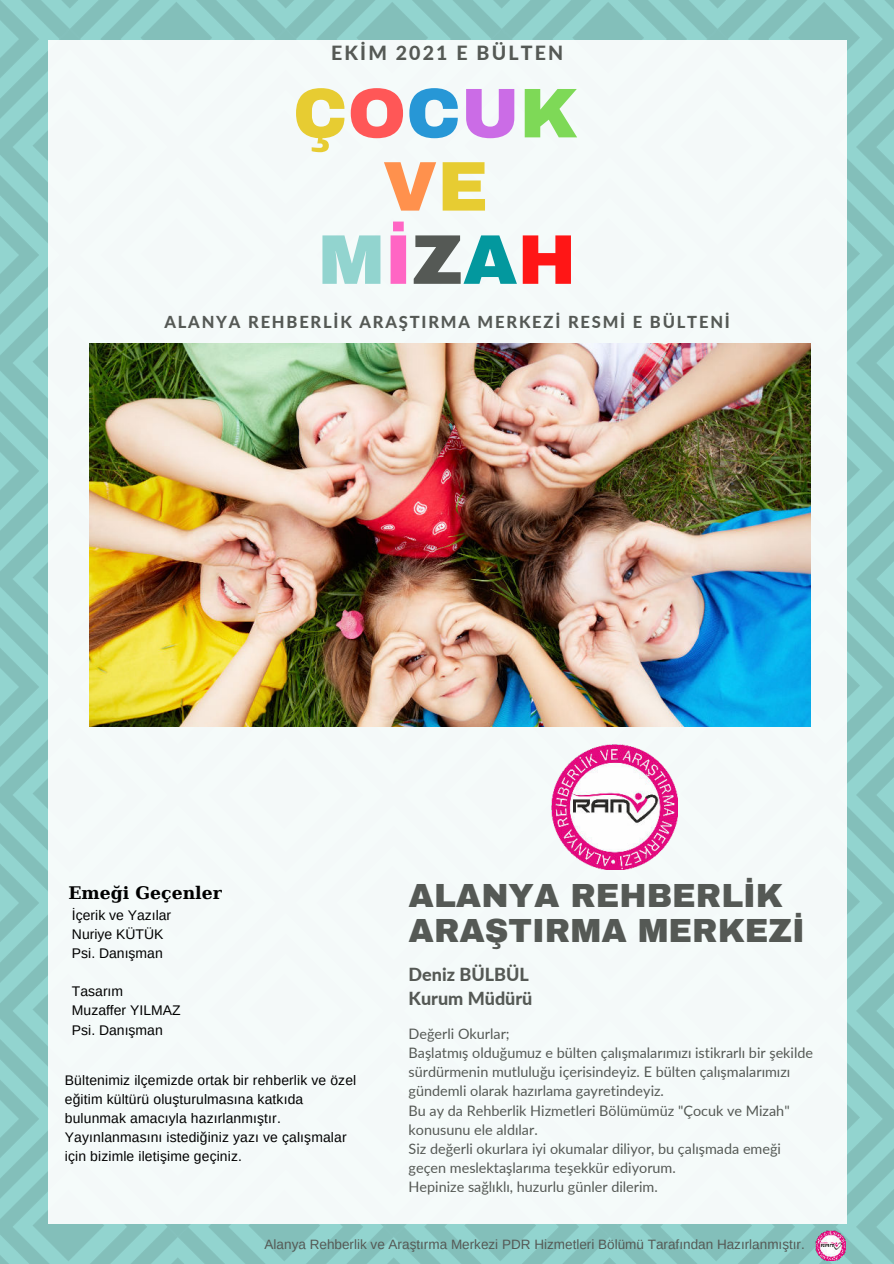
<style>
.page{position:relative;width:894px;height:1264px;background:#fff}
.page>*{position:absolute;margin:0;border:0;box-sizing:border-box;transform-origin:0 0}
.t1{font:900 70.35px/73.2px "Archivo";color:#e7cc32;text-align:center}
.t2{font:900 32.7px/35px "Archivo";color:#555955}
.t3{font:800 19.5px "Lato";letter-spacing:.11em;color:#555955}
.t4{font:800 18px/23.7px "Lato";color:#555955}
.t5{font:700 17.25px "DejaVu Serif";color:#000}
.t6{font:800 16.5px "Lato";letter-spacing:.11em;color:#555955}
.t7{font:14.4px/19.2px "Lato";color:#555955}
.t8{font:13.95px/19.2px "Arimo";letter-spacing:.01em;color:#000}
.t9{font:13.5px "Arimo";color:#555955}
.s1{color:#ff5757}
.s2{color:#2797d6}
.s3{color:#cb6ce6}
.s4{color:#7ed957}
.s5{color:#ff914d}
.s6{color:#92d4cf}
.s7{color:#ff66c4}
.s8{color:#555955}
.s9{color:#03989e}
.s10{color:#ff1616}
</style>
<div class="page">
<img style="left:0;top:0;width:893px;height:1263px">
<div style="left:48px;top:40px;width:798px;height:1183px;background:#f4f9f9"></div>
<img style="left:89px;top:343px;width:721px;height:383px">
<img style="left:551px;top:744px;width:125px;height:125px">
<img style="left:815px;top:1230px;width:30px;height:30px">
<h3 class="t3" style="left:331px;top:39px;width:233px">EKİM 2021 E BÜLTEN</h3>
<h1 class="t1" style="left:293px;top:76px;width:287px">Ç<span class="s1">O</span><span class="s2">C</span><span class="s3">U</span><span class="s4">K<br></span><span class="s5">V</span>E<br><span class="s6">M</span><span class="s7">İ</span><span class="s8">Z</span><span class="s9">A</span><span class="s10">H</span></h1>
<p class="t6" style="left:164px;top:309px;width:567px">ALANYA REHBERLİK ARAŞTIRMA MERKEZİ RESMİ E BÜLTENİ</p>
<p class="t5" style="left:68px;top:879px;width:155px">Emeği Geçenler</p>
<p class="t8" style="left:72px;top:905px;width:101px">İçerik ve Yazılar<br>Nuriye KÜTÜK<br>Psi. Danışman</p>
<p class="t8" style="left:72px;top:981px;width:110px">Tasarım<br>Muzaffer YILMAZ<br>Psi. Danışman</p>
<p class="t8" style="left:65px;top:1070px;width:293px">Bültenimiz ilçemizde ortak bir rehberlik ve özel eğitim kültürü oluşturulmasına katkıda bulunmak amacıyla hazırlanmıştır.<br>Yayınlanmasını istediğiniz yazı ve çalışmalar için bizimle iletişime geçiniz.</p>
<h2 class="t2" style="left:408px;top:878px;width:398px">ALANYA REHBERLİK<br>ARAŞTIRMA MERKEZİ</h2>
<p class="t4" style="left:408px;top:962px;width:125px">Deniz BÜLBÜL<br>Kurum Müdürü</p>
<p class="t7" style="left:408px;top:1023px;width:406px">Değerli Okurlar;<br>Başlatmış olduğumuz e bülten çalışmalarımızı istikrarlı bir şekilde sürdürmenin mutluluğu içerisindeyiz. E bülten çalışmalarımızı gündemli olarak hazırlama gayretindeyiz.<br>Bu ay da Rehberlik Hizmetleri Bölümümüz "Çocuk ve Mizah" konusunu ele aldılar.<br>Siz değerli okurlara iyi okumalar diliyor, bu çalışmada emeği geçen meslektaşlarıma teşekkür ediyorum.<br>Hepinize sağlıklı, huzurlu günler dilerim.</p>
<p class="t9" style="left:264px;top:1235px;width:541px">Alanya Rehberlik ve Araştırma Merkezi PDR Hizmetleri Bölümü Tarafından Hazırlanmıştır.</p>
</div>
